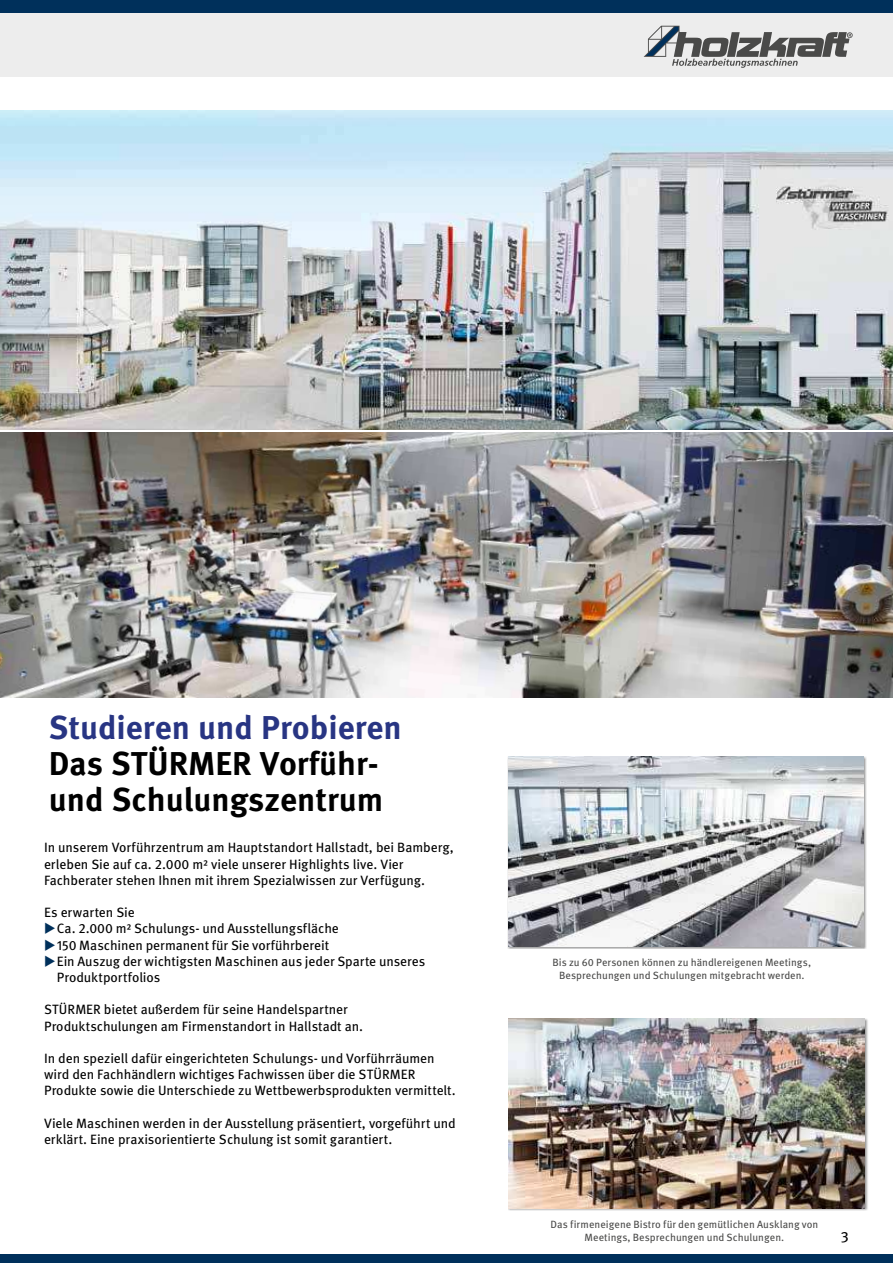
<style>
.page{position:relative;width:893px;height:1263px;background:#fff}
.page>*{position:absolute;margin:0;border:0;box-sizing:border-box;transform-origin:0 0}
.t1{font:700 33px/36px "Meta LF";color:#000}
.t2{font:700 33px "Meta LF";color:#283583}
.t3{font:15px "Meta LF";color:#000}
.t4{font:13.5px/16.2px "Meta LF";letter-spacing:-.005em;color:#000}
.t5{font:10.5px/12.6px "Meta LF";letter-spacing:.005em;color:#4a4a49;text-align:center}
</style>
<div class="page">
<div style="left:0;top:13px;width:893px;height:64px;background:#ededed"></div>
<div style="left:0;top:0;width:893px;height:13px;background:#00305b"></div>
<div style="left:0;top:1254px;width:893px;height:9px;background:#00305b"></div>
<svg style="left:644px;top:26px;width:209px;height:42px"></svg>
<img style="left:0;top:110px;width:893px;height:320px">
<img style="left:0;top:433px;width:893px;height:264px">
<div style="left:508px;top:1018px;width:360px;height:193px;background:#000;opacity:.39"></div>
<img style="left:508px;top:1019px;width:357px;height:189px">
<div style="left:508px;top:756px;width:359px;height:193px;background:#000;opacity:.39"></div>
<img style="left:508px;top:757px;width:355px;height:189px">
<h1 class="t2" style="left:49px;top:710px;width:354px">Studieren und Probieren</h1>
<h1 class="t1" style="left:49px;top:747px;width:336px">Das STÜRMER Vorführ&shy;und Schulungszentrum</h1>
<p class="t4" style="left:44px;top:840px;width:411px">In unserem Vorführzentrum am Hauptstandort Hallstadt, bei Bamberg, erleben Sie auf ca. 2.000 m² viele unserer Highlights live. Vier<br>Fachberater stehen Ihnen mit ihrem Spezialwissen zur Verfügung.</p>
<p class="t4" style="left:57px;top:905px;width:370px;text-indent:-13px">Es erwarten Sie<br>Ca. 2.000 m² Schulungs- und Ausstellungsfläche<br>150 Maschinen permanent für Sie vorführbereit<br>Ein Auszug der wichtigsten Maschinen aus jeder Sparte unseres Produktportfolios</p>
<p class="t4" style="left:44px;top:1002px;width:321px">STÜRMER bietet außerdem für seine Handelspartner<br>Produktschulungen am Firmenstandort in Hallstadt an.</p>
<p class="t4" style="left:44px;top:1050px;width:413px">In den speziell dafür eingerichteten Schulungs- und Vorführräumen wird den Fachhändlern wichtiges Fachwissen über die STÜRMER<br>Produkte sowie die Unterschiede zu Wettbewerbsprodukten vermittelt.</p>
<p class="t4" style="left:44px;top:1115px;width:413px">Viele Maschinen werden in der Ausstellung präsentiert, vorgeführt und erklärt. Eine praxisorientierte Schulung ist somit garantiert.</p>
<p class="t5" style="left:552px;top:957px;width:260px">Bis zu 60 Personen können zu händlereigenen Meetings,<br>Besprechungen und Schulungen mitgebracht werden.</p>
<p class="t5" style="left:550px;top:1219px;width:269px">Das firmeneigene Bistro für den gemütlichen Ausklang von<br>Meetings, Besprechungen und Schulungen.</p>
<p class="t3" style="left:841px;top:1229px;width:10px">3</p>
</div>
